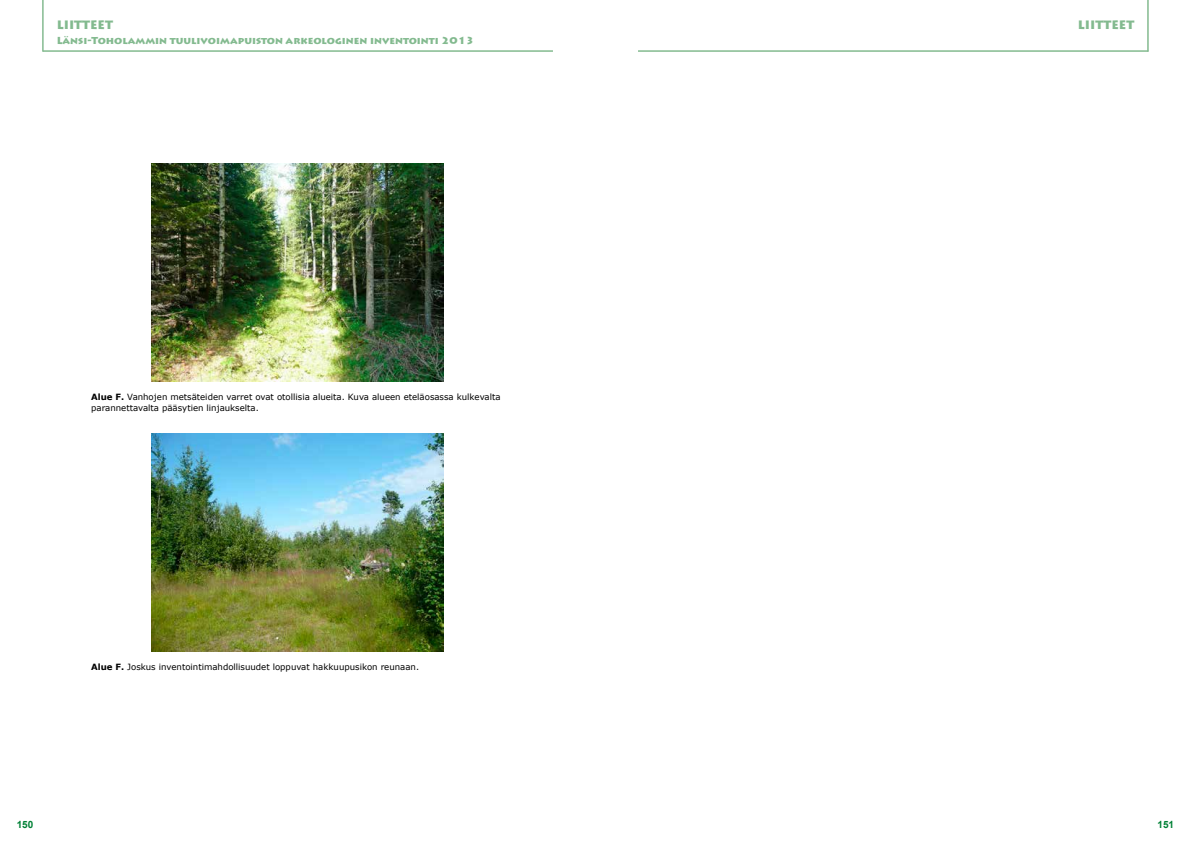
<style>
.page{position:relative;width:1191px;height:842px;background:#fff}
.page>*{position:absolute;margin:0;border:0;box-sizing:border-box;transform-origin:0 0}
.t1{font:900 12px "Lithos Pro";color:#83ba8f}
.t2{font:900 10px "Lithos Pro";color:#83ba8f}
.t3{font:700 10px "Arial";color:#008136}
.t4{font:8.6px/10.4px "Verdana";letter-spacing:-.005em;color:#000}
.s1{font-weight:700}
</style>
<div class="page">
<img style="left:152px;top:163px;width:292px;height:218px">
<img style="left:152px;top:433px;width:292px;height:218px">
<hr style="left:43px;top:51px;width:510px;height:1px;background:#83ba8f">
<hr style="left:638px;top:51px;width:510px;height:1px;background:#83ba8f">
<hr style="left:42px;top:0;width:1px;height:52px;background:#83ba8f">
<hr style="left:1147px;top:0;width:1px;height:52px;background:#83ba8f">
<h1 class="t1" style="left:57px;top:17px;width:58px">LIITTEET</h1>
<h1 class="t1" style="left:1078px;top:17px;width:58px">LIITTEET</h1>
<p class="t2" style="left:57px;top:35px;width:419px">Länsi-Toholammin tuulivoimapuiston arkeologinen inventointi 2013</p>
<p class="t4" style="left:91px;top:392px;width:411px"><span class="s1">Alue F.</span> Vanhojen metsäteiden varret ovat otollisia alueita. Kuva alueen eteläosassa kulkevalta parannettavalta pääsytien linjaukselta.</p>
<p class="t4" style="left:91px;top:662px;width:329px"><span class="s1">Alue F.</span> Joskus inventointimahdollisuudet loppuvat hakkuupusikon reunaan.</p>
<p class="t3" style="left:17px;top:818px;width:18px">150</p>
<p class="t3" style="left:1157px;top:818px;width:18px">151</p>
</div>
